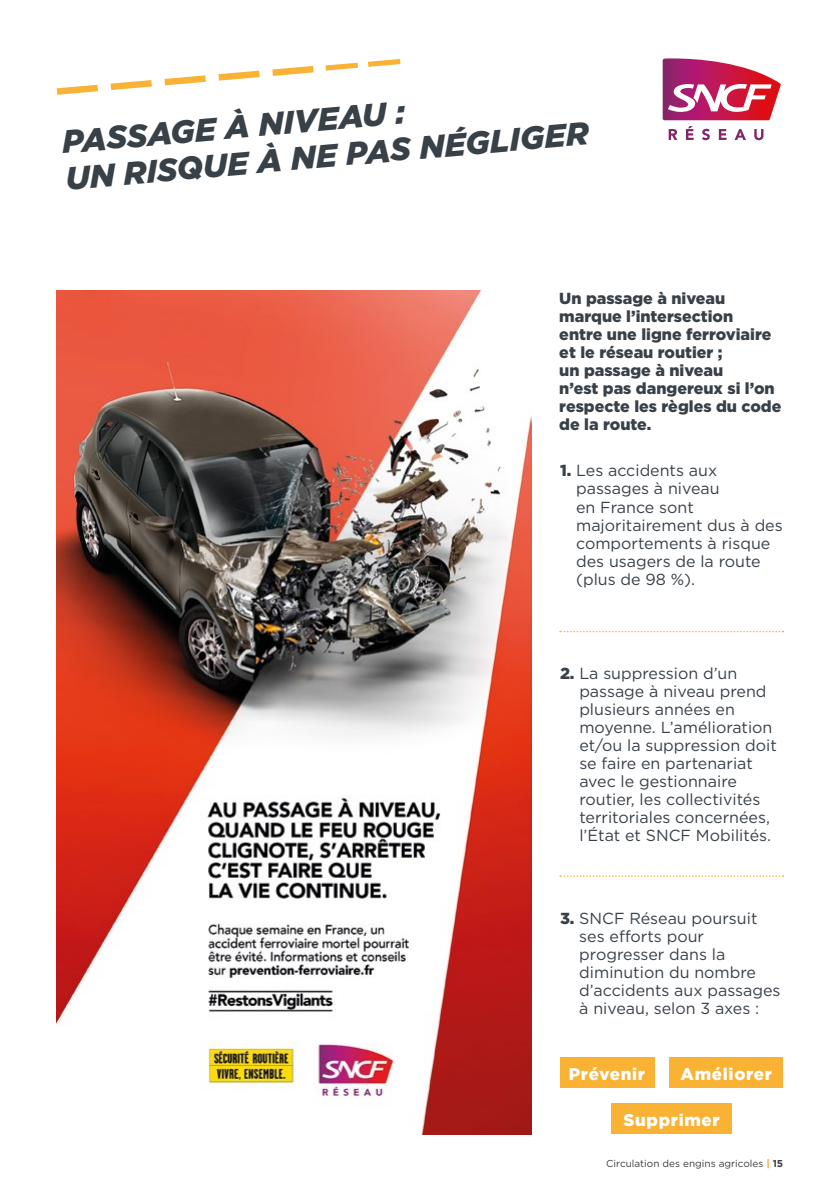
<style>
.page{position:relative;width:840px;height:1191px;background:#fff}
.page>*{position:absolute;margin:0;border:0;box-sizing:border-box;transform-origin:0 0}
.t1{font:italic 900 32px/36.6px "Gotham";color:#384048}
.t2{font:900 16.8px "Gotham";letter-spacing:.04em;color:#fff}
.t3{font:16px/18px "Gotham";color:#384048}
.t4{font:900 16px/18px "Gotham";color:#384048}
.t5{font:10px "Gotham";color:#3c3c3b}
.s1{font-weight:900}
.s2{font-weight:900;color:#f9b234}
.s3{font-weight:700}
</style>
<div class="page">
<svg style="left:662px;top:58px;width:118px;height:62px"></svg>
<svg style="left:668px;top:129px;width:9px;height:11px"></svg>
<svg style="left:685px;top:126px;width:8px;height:14px"></svg>
<svg style="left:702px;top:129px;width:7px;height:11px"></svg>
<svg style="left:718px;top:129px;width:8px;height:11px"></svg>
<svg style="left:734px;top:129px;width:11px;height:11px"></svg>
<svg style="left:754px;top:129px;width:9px;height:11px"></svg>
<svg style="left:111px;top:80px;width:41px;height:10px"></svg>
<svg style="left:57px;top:85px;width:41px;height:10px"></svg>
<svg style="left:164px;top:75px;width:42px;height:10px"></svg>
<svg style="left:218px;top:71px;width:41px;height:10px"></svg>
<svg style="left:272px;top:66px;width:41px;height:10px"></svg>
<svg style="left:325px;top:63px;width:33px;height:8px"></svg>
<svg style="left:368px;top:59px;width:32px;height:8px"></svg>
<img style="left:57px;top:291px;width:474px;height:843px">
<div style="left:559px;top:1057px;width:94px;height:31px;background:#f9b234"></div>
<div style="left:669px;top:1057px;width:113px;height:31px;background:#f9b234"></div>
<div style="left:611px;top:1103px;width:120px;height:31px;background:#f9b234"></div>
<svg style="left:559px;top:631px;width:224px;height:1px"></svg>
<svg style="left:559px;top:875px;width:224px;height:2px"></svg>
<h1 class="t1" style="left:61px;top:123px;width:526px;rotate:-5deg">PASSAGE À NIVEAU :<br>UN RISQUE À NE PAS NÉGLIGER</h1>
<p class="t4" style="left:559px;top:289px;width:223px">Un passage à niveau marque l’intersection<br>entre une ligne ferroviaire et le réseau routier ;<br>un passage à niveau<br>n’est pas dangereux si l’on respecte les règles du code de la route.</p>
<p class="t3" style="left:575px;top:461px;width:208px;text-indent:-16px"><span class="s1">1.</span> Les accidents aux passages à niveau<br>en France sont majoritairement dus à des comportements à risque des usagers de la route (plus de 98 %).</p>
<p class="t3" style="left:579px;top:664px;width:199px;text-indent:-19px"><span class="s1">2.</span> La suppression d’un passage à niveau prend plusieurs années en moyenne. L’amélioration et/ou la suppression doit se faire en partenariat avec le gestionnaire routier, les collectivités territoriales concernées, l’État et SNCF Mobilités.</p>
<p class="t3" style="left:579px;top:908px;width:203px;text-indent:-19px"><span class="s1">3.</span> SNCF Réseau poursuit ses efforts pour progresser dans la diminution du nombre d’accidents aux passages à niveau, selon 3 axes :</p>
<p class="t2" style="left:568px;top:1062px;width:78px">Prévenir</p>
<p class="t2" style="left:680px;top:1062px;width:93px">Améliorer</p>
<p class="t2" style="left:623px;top:1108px;width:98px">Supprimer</p>
<p class="t5" style="left:605px;top:1157px;width:178px">Circulation des engins agricoles <span class="s2">|</span> <span class="s3">15</span></p>
</div>
